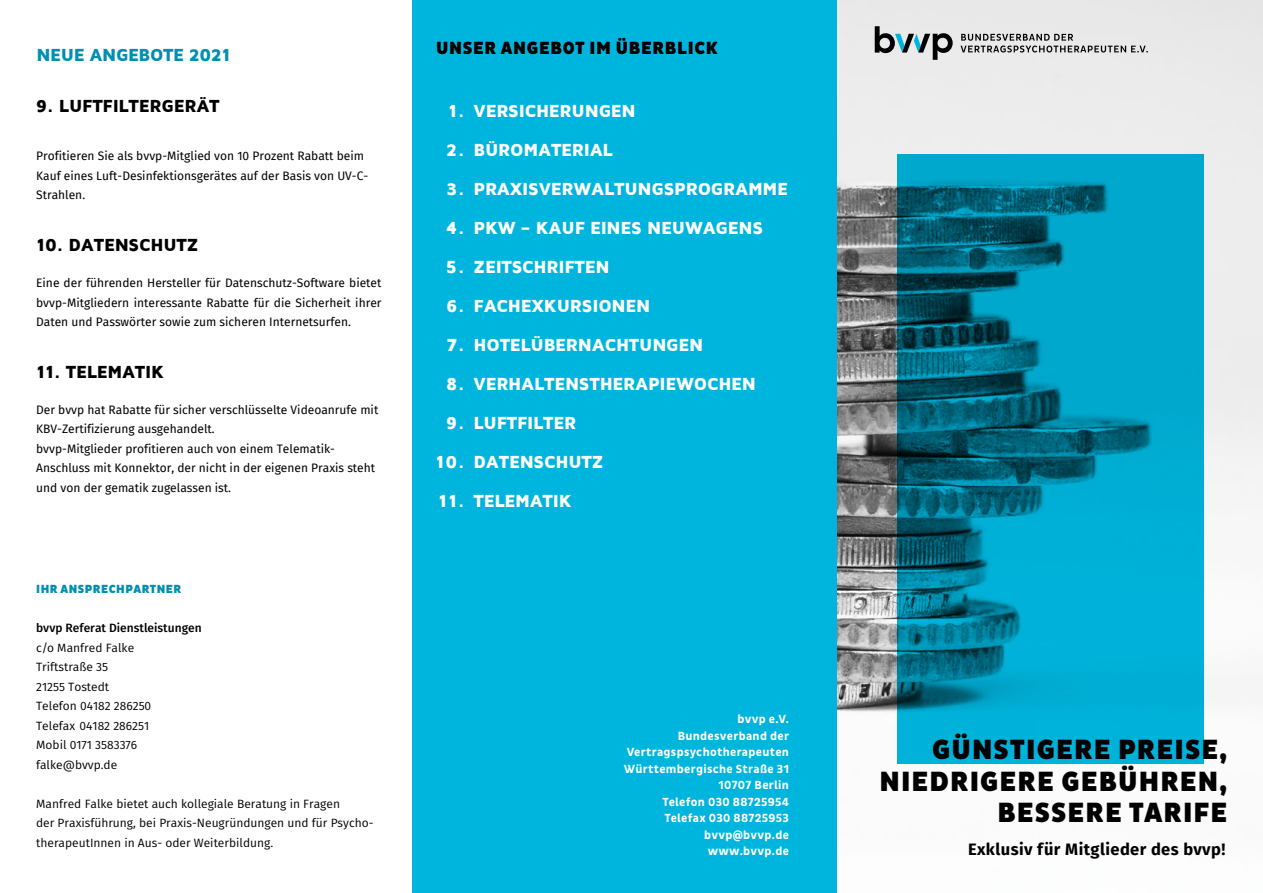
<style>
.page{position:relative;width:1263px;height:893px;background:#fff}
.page>*{position:absolute;margin:0;border:0;box-sizing:border-box;transform-origin:0 0}
.t1{font:900 28.35px/31.5px "Pluto Sans Cond";letter-spacing:.04em;color:#000;text-align:right}
.t2{font:900 18px "Maven Pro";letter-spacing:-.015em;color:#fff}
.t3{font:900 18px "Maven Pro";letter-spacing:-.015em;color:#000}
.t4{font:900 18px "Pluto Sans Cond";letter-spacing:.04em;color:#000}
.t5{font:900 18px "Maven Pro";letter-spacing:-.025em;color:#008eb1}
.t6{font:700 16.5px "Fira Sans";letter-spacing:.025em;color:#000}
.t7{font:12px/19.5px "Fira Sans";color:#000}
.t8{font:12px/19.5px "Fira Sans";color:#000}
.t9{font:700 12px/16.5px "Pluto Sans Cond";letter-spacing:.025em;color:#fff;text-align:right}
.t10{font:500 12px "Fira Sans";color:#000}
.t11{font:900 12px "Pluto Sans Cond";letter-spacing:.04em;color:#008eb1}
</style>
<div class="page">
<div style="left:412px;top:0;width:436px;height:893px;background:#00b5dd"></div>
<img style="left:838px;top:0;width:425px;height:893px">
<svg style="left:897px;top:155px;width:306px;height:609px;background:#008faf"></svg>
<svg style="left:875px;top:26px;width:78px;height:34px;background:#9aa3a5"></svg>
<svg style="left:960px;top:34px;width:188px;height:19px;background:#b3b3b3"></svg>
<h2 class="t5" style="left:36px;top:45px;width:196px">NEUE ANGEBOTE 2021</h2>
<h2 class="t3" style="left:36px;top:96px;width:185px">9. LUFTFILTERGERÄT</h2>
<p class="t7" style="left:36px;top:146px;width:334px">Profitieren Sie als bvvp-Mitglied von 10 Prozent Rabatt beim<br>Kauf eines Luft-Desinfektionsgerätes auf der Basis von UV-C-<br>Strahlen.</p>
<h2 class="t3" style="left:36px;top:235px;width:164px">10. DATENSCHUTZ</h2>
<p class="t7" style="left:36px;top:273px;width:347px;text-align:justify">Eine der führenden Hersteller für Datenschutz-Software bietet bvvp-Mitgliedern interessante Rabatte für die Sicherheit ihrer Daten und Passwörter sowie zum sicheren Internetsurfen.</p>
<h2 class="t3" style="left:36px;top:362px;width:130px">11. TELEMATIK</h2>
<p class="t7" style="left:36px;top:400px;width:344px">Der bvvp hat Rabatte für sicher verschlüsselte Videoanrufe mit KBV-Zertifizierung ausgehandelt.<br>bvvp-Mitglieder profitieren auch von einem Telematik-Anschluss mit Konnektor, der nicht in der eigenen Praxis steht und von der gematik zugelassen ist.</p>
<p class="t11" style="left:36px;top:582px;width:147px">IHR ANSPRECHPARTNER</p>
<p class="t10" style="left:36px;top:619px;width:167px">bvvp Referat Dienstleistungen</p>
<p class="t8" style="left:36px;top:637px;width:117px">c/o Manfred Falke<br>Triftstraße 35<br>21255 Tostedt<br>Telefon 04182 286250<br>Telefax 04182 286251<br>Mobil 0171 3583376 falke@bvvp.de</p>
<p class="t8" style="left:36px;top:793px;width:339px">Manfred Falke bietet auch kollegiale Beratung in Fragen<br>der Praxisführung, bei Praxis-Neugründungen und für Psycho&shy;therapeutInnen in Aus- oder Weiterbildung.</p>
<h2 class="t4" style="left:436px;top:37px;width:283px">UNSER ANGEBOT IM ÜBERBLICK</h2>
<h2 class="t2" style="left:448px;top:101px;width:189px">1. VERSICHERUNGEN</h2>
<h2 class="t2" style="left:446px;top:140px;width:168px">2. BÜROMATERIAL</h2>
<h2 class="t2" style="left:446px;top:179px;width:343px">3. PRAXISVERWALTUNGSPROGRAMME</h2>
<h2 class="t2" style="left:446px;top:218px;width:319px">4. PKW – KAUF EINES NEUWAGENS</h2>
<h2 class="t2" style="left:446px;top:257px;width:165px">5. ZEITSCHRIFTEN</h2>
<h2 class="t2" style="left:446px;top:296px;width:206px">6. FACHEXKURSIONEN</h2>
<h2 class="t2" style="left:446px;top:335px;width:258px">7. HOTELÜBERNACHTUNGEN</h2>
<h2 class="t2" style="left:446px;top:374px;width:311px">8. VERHALTENSTHERAPIEWOCHEN</h2>
<h2 class="t2" style="left:446px;top:413px;width:132px">9. LUFTFILTER</h2>
<h2 class="t2" style="left:436px;top:452px;width:169px">10. DATENSCHUTZ</h2>
<h2 class="t2" style="left:438px;top:491px;width:135px">11. TELEMATIK</h2>
<p class="t9" style="left:624px;top:711px;width:167px">bvvp e.V.<br>Bundesverband der<br>Vertragspsychotherapeuten<br>Württembergische Straße 31<br>10707 Berlin<br>Telefon 030 88725954<br>Telefax 030 88725953 bvvp@bvvp.de www.bvvp.de</p>
<h1 class="t1" style="left:879px;top:735px;width:350px">GÜNSTIGERE PREISE,<br>NIEDRIGERE GEBÜHREN,<br>BESSERE TARIFE</h1>
<h3 class="t6" style="left:968px;top:838px;width:259px">Exklusiv für Mitglieder des bvvp!</h3>
</div>
